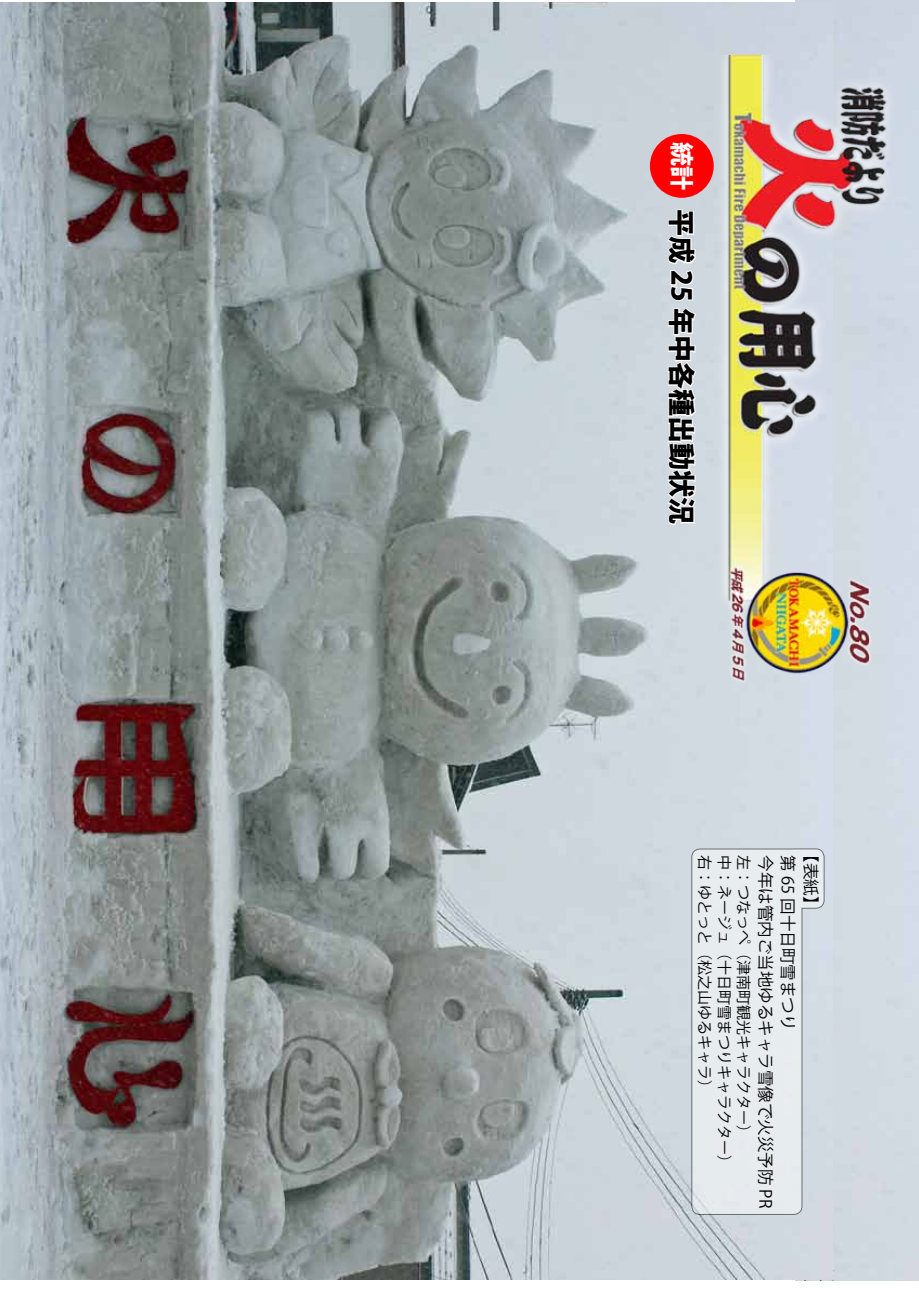
<style>
.page{position:relative;width:919px;height:1289px;background:#fff}
.page>*{position:absolute;margin:0;border:0;box-sizing:border-box;transform-origin:0 0}
.t1{font:800 27px "Koz Go Std";color:#000}
.t2{font:800 24px "Koz Go Std";color:#fff}
.t3{font:16.5px "Koz Go Std";color:#000}
.t4{font:15px "Koz Go Std";color:#000}
</style>
<div class="page">
<img style="left:0;top:2px;width:832px;height:1277px">
<div style="left:649px;top:134px;width:64px;height:64px;background:#ff0002;border-radius:50%"></div>
<svg style="left:665px;top:208px;width:32px;height:318px"></svg>
<img style="left:713px;top:55px;width:195px;height:638px">
<svg style="left:691px;top:848px;width:133px;height:366px"></svg>
<h2 class="t2" style="left:697px;top:142px;width:49px;rotate:90deg">統計</h2>
<h1 class="t1" style="left:699px;top:209px;width:316px;rotate:90deg">平成 25 年中各種出動状況</h1>
<p class="t4" style="left:714px;top:855px;width:241px;rotate:90deg">右：ゆとっと（松之山ゆるキャラ(</p>
<p class="t4" style="left:733px;top:855px;width:316px;rotate:90deg">中：ネージュ（十日町雪まつりキャラクター(</p>
<p class="t4" style="left:753px;top:855px;width:286px;rotate:90deg">左：つなっぺ（津南町観光キャラクター(</p>
<p class="t3" style="left:775px;top:855px;width:355px;rotate:90deg">今年は管内ご当地ゆるキャラ雪像で火災予防 PR</p>
<p class="t3" style="left:798px;top:855px;width:176px;rotate:90deg">第 65 回十日町雪まつり</p>
<p class="t3" style="left:820px;top:846px;width:67px;rotate:90deg">【表紙【</p>
</div>
